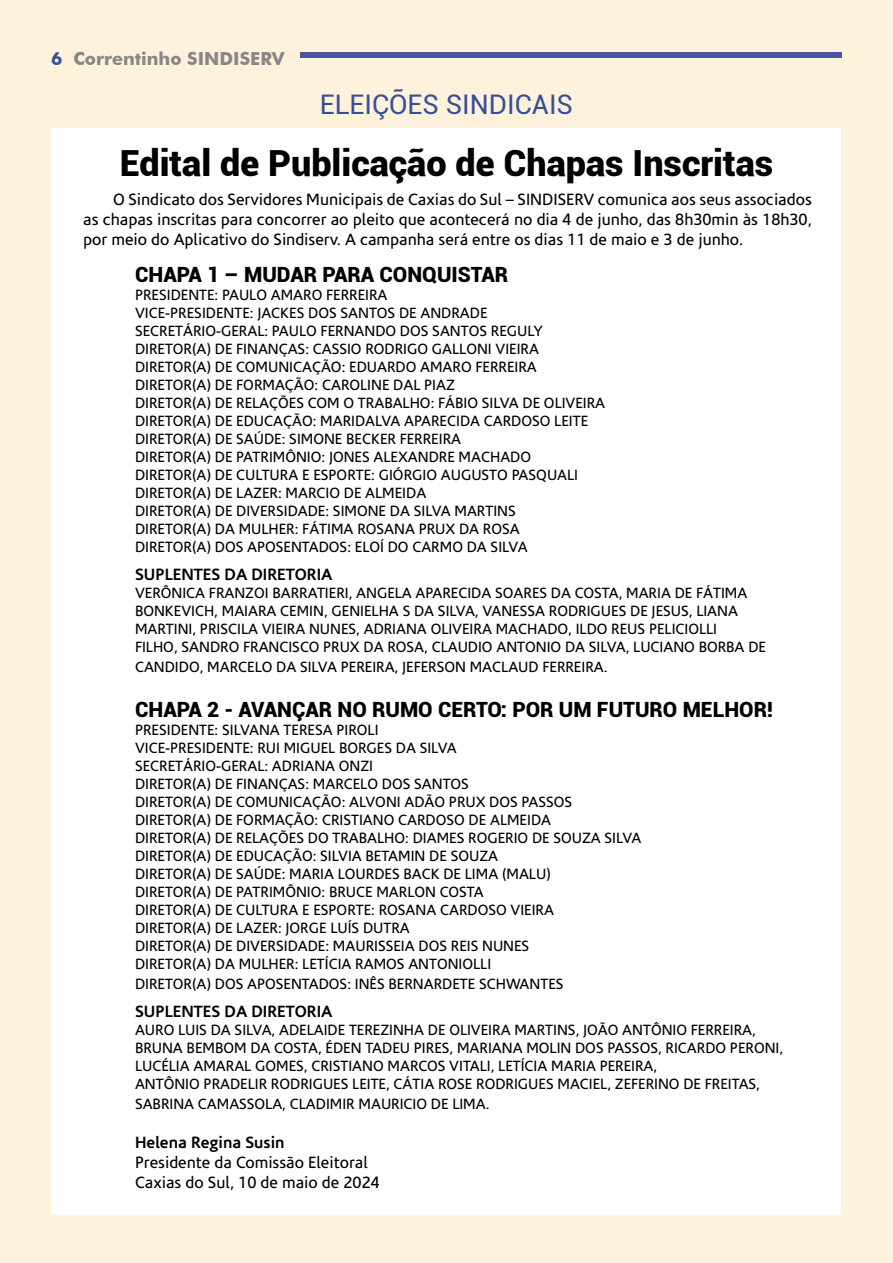
<style>
.page{position:relative;width:893px;height:1263px;background:#fff}
.page>*{position:absolute;margin:0;border:0;box-sizing:border-box;transform-origin:0 0}
.t1{font:900 36px "Roboto";color:#000}
.t2{font:27px "Roboto";color:#354e96}
.t3{font:900 21px "Roboto";color:#000}
.t4{font:700 18px "Futura BT";color:#878787}
.t5{font:16.5px/19.8px "Corisande";color:#000;text-align:justify}
.t6{font:700 16.5px "Corisande";color:#000}
.t7{font:15px/18px "Corisande";color:#000}
.s1{color:#354e96}
</style>
<div class="page">
<div style="left:0;top:0;width:892px;height:1263px;background:#fff2dc"></div>
<div style="left:52px;top:128px;width:789px;height:1086px;background:#fff"></div>
<div style="left:300px;top:52px;width:541px;height:5px;background:#4d55a2"></div>
<p class="t4" style="left:51px;top:47px;width:235px"><span class="s1">6</span> Correntinho SINDISERV</p>
<h2 class="t2" style="left:320px;top:85px;width:255px">ELEIÇÕES SINDICAIS</h2>
<h1 class="t1" style="left:120px;top:138px;width:655px">Edital de Publicação de Chapas Inscritas</h1>
<p class="t5" style="left:83px;top:190px;width:730px;text-indent:30px">O Sindicato dos Servidores Municipais de Caxias do Sul – SINDISERV comunica aos seus associados as chapas inscritas para concorrer ao pleito que acontecerá no dia 4 de junho, das 8h30min às 18h30, por meio do Aplicativo do Sindiserv. A campanha será entre os dias 11 de maio e 3 de junho.</p>
<h3 class="t3" style="left:135px;top:259px;width:375px">CHAPA 1 – MUDAR PARA CONQUISTAR</h3>
<p class="t7" style="left:135px;top:286px;width:472px">PRESIDENTE: PAULO AMARO FERREIRA<br>VICE-PRESIDENTE: JACKES DOS SANTOS DE ANDRADE SECRETÁRIO-GERAL: PAULO FERNANDO DOS SANTOS REGULY DIRETOR(A) DE FINANÇAS: CASSIO RODRIGO GALLONI VIEIRA DIRETOR(A) DE COMUNICAÇÃO: EDUARDO AMARO FERREIRA DIRETOR(A) DE FORMAÇÃO: CAROLINE DAL PIAZ<br>DIRETOR(A) DE RELAÇÕES COM O TRABALHO: FÁBIO SILVA DE OLIVEIRA DIRETOR(A) DE EDUCAÇÃO: MARIDALVA APARECIDA CARDOSO LEITE DIRETOR(A) DE SAÚDE: SIMONE BECKER FERREIRA<br>DIRETOR(A) DE PATRIMÔNIO: JONES ALEXANDRE MACHADO DIRETOR(A) DE CULTURA E ESPORTE: GIÓRGIO AUGUSTO PASQUALI DIRETOR(A) DE LAZER: MARCIO DE ALMEIDA<br>DIRETOR(A) DE DIVERSIDADE: SIMONE DA SILVA MARTINS<br>DIRETOR(A) DA MULHER: FÁTIMA ROSANA PRUX DA ROSA<br>DIRETOR(A) DOS APOSENTADOS: ELOÍ DO CARMO DA SILVA</p>
<p class="t6" style="left:135px;top:565px;width:199px">SUPLENTES DA DIRETORIA</p>
<p class="t7" style="left:135px;top:584px;width:632px">VERÔNICA FRANZOI BARRATIERI, ANGELA APARECIDA SOARES DA COSTA, MARIA DE FÁTIMA BONKEVICH, MAIARA CEMIN, GENIELHA S DA SILVA, VANESSA RODRIGUES DE JESUS, LIANA MARTINI, PRISCILA VIEIRA NUNES, ADRIANA OLIVEIRA MACHADO, ILDO REUS PELICIOLLI<br>FILHO, SANDRO FRANCISCO PRUX DA ROSA, CLAUDIO ANTONIO DA SILVA, LUCIANO BORBA DE</p>
<p class="t7" style="left:135px;top:658px;width:474px">CANDIDO, MARCELO DA SILVA PEREIRA, JEFERSON MACLAUD FERREIRA.</p>
<h3 class="t3" style="left:135px;top:694px;width:639px">CHAPA 2 - AVANÇAR NO RUMO CERTO: POR UM FUTURO MELHOR!</h3>
<p class="t7" style="left:135px;top:721px;width:508px">PRESIDENTE: SILVANA TERESA PIROLI<br>VICE-PRESIDENTE: RUI MIGUEL BORGES DA SILVA<br>SECRETÁRIO-GERAL: ADRIANA ONZI<br>DIRETOR(A) DE FINANÇAS: MARCELO DOS SANTOS<br>DIRETOR(A) DE COMUNICAÇÃO: ALVONI ADÃO PRUX DOS PASSOS DIRETOR(A) DE FORMAÇÃO: CRISTIANO CARDOSO DE ALMEIDA<br>DIRETOR(A) DE RELAÇÕES DO TRABALHO: DIAMES ROGERIO DE SOUZA SILVA DIRETOR(A) DE EDUCAÇÃO: SILVIA BETAMIN DE SOUZA<br>DIRETOR(A) DE SAÚDE: MARIA LOURDES BACK DE LIMA (MALU)<br>DIRETOR(A) DE PATRIMÔNIO: BRUCE MARLON COSTA<br>DIRETOR(A) DE CULTURA E ESPORTE: ROSANA CARDOSO VIEIRA<br>DIRETOR(A) DE LAZER: JORGE LUÍS DUTRA<br>DIRETOR(A) DE DIVERSIDADE: MAURISSEIA DOS REIS NUNES<br>DIRETOR(A) DA MULHER: LETÍCIA RAMOS ANTONIOLLI</p>
<p class="t7" style="left:135px;top:975px;width:430px">DIRETOR(A) DOS APOSENTADOS: INÊS BERNARDETE SCHWANTES</p>
<p class="t6" style="left:135px;top:1002px;width:199px">SUPLENTES DA DIRETORIA</p>
<p class="t7" style="left:135px;top:1021px;width:650px">AURO LUIS DA SILVA, ADELAIDE TEREZINHA DE OLIVEIRA MARTINS, JOÃO ANTÔNIO FERREIRA, BRUNA BEMBOM DA COSTA, ÉDEN TADEU PIRES, MARIANA MOLIN DOS PASSOS, RICARDO PERONI, LUCÉLIA AMARAL GOMES, CRISTIANO MARCOS VITALI, LETÍCIA MARIA PEREIRA,<br>ANTÔNIO PRADELIR RODRIGUES LEITE, CÁTIA ROSE RODRIGUES MACIEL, ZEFERINO DE FREITAS,</p>
<p class="t7" style="left:135px;top:1095px;width:356px">SABRINA CAMASSOLA, CLADIMIR MAURICIO DE LIMA.</p>
<p class="t6" style="left:135px;top:1133px;width:151px">Helena Regina Susin</p>
<p class="t5" style="left:135px;top:1153px;width:246px">Presidente da Comissão Eleitoral<br>Caxias do Sul, 10 de maio de 2024</p>
</div>
